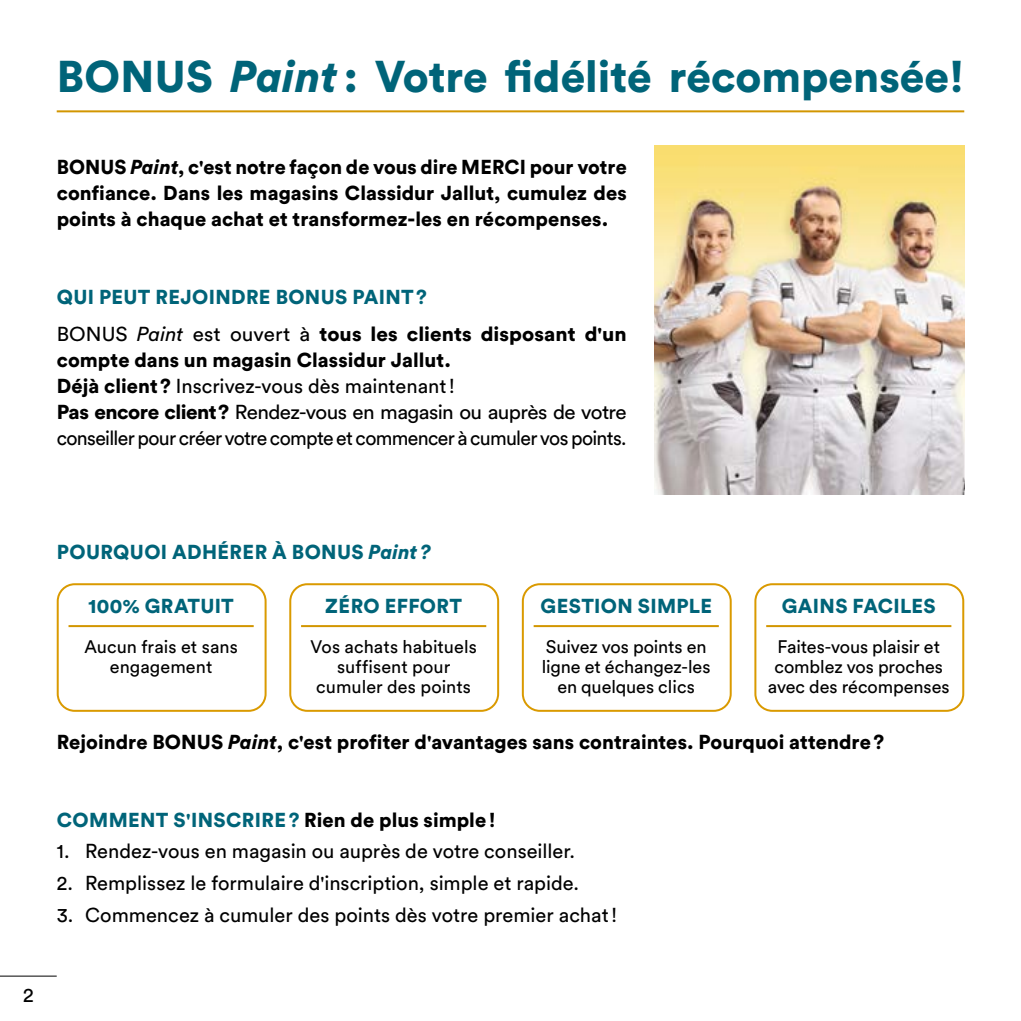
<style>
.page{position:relative;width:1021px;height:1021px;background:#fff}
.page>*{position:absolute;margin:0;border:0;box-sizing:border-box;transform-origin:0 0}
.t1{font:900 44px "Circular Std";color:#006479}
.t2{font:900 20px/26px "Circular Std";letter-spacing:.005em;color:#000;text-align:justify}
.t3{font:20px/26px "Circular Std";letter-spacing:-.03em;color:#000}
.t4{font:900 20px/37.4px "Circular Std";letter-spacing:.015em;color:#006479}
.t5{font:20px "Circular Std";letter-spacing:-.005em;color:#000}
.t6{font:18px/20px "Circular Std";color:#000;text-align:center}
.s1{font-style:italic}
.s2{font-weight:400;color:#000}
.s3{font-weight:400;font-style:italic;color:#000}
.s4{color:#000}
.s5{font-weight:900}
</style>
<div class="page">
<hr style="left:68px;top:625px;width:186px;height:2px;background:#d29600">
<div style="left:57px;top:583px;width:209px;height:128px;border:2px solid #da9a00;border-radius:17px"></div>
<hr style="left:301px;top:625px;width:185px;height:2px;background:#d29600">
<div style="left:289px;top:583px;width:210px;height:128px;border:2px solid #da9a00;border-radius:17px"></div>
<hr style="left:533px;top:625px;width:185px;height:2px;background:#d29600">
<div style="left:522px;top:583px;width:209px;height:128px;border:2px solid #da9a00;border-radius:17px"></div>
<hr style="left:766px;top:625px;width:185px;height:2px;background:#d29600">
<div style="left:754px;top:583px;width:210px;height:128px;border:2px solid #da9a00;border-radius:17px"></div>
<hr style="left:57px;top:110px;width:907px;height:2px;background:#d29600">
<img style="left:654px;top:146px;width:310px;height:348px">
<hr style="left:0;top:975px;width:57px;height:1px;background:#000">
<h1 class="t1" style="left:57px;top:48px;width:908px">BONUS <span class="s1">Paint</span>: Votre fidélité récompensée!</h1>
<p class="t2" style="left:57px;top:153px;width:571px">BONUS <span class="s1">Paint</span>, c'est notre façon de vous dire MERCI pour votre confiance. Dans les magasins Classidur Jallut, cumulez des points à chaque achat et transformez-les en récompenses.</p>
<p class="t4" style="left:57px;top:277px;width:571px">QUI PEUT REJOINDRE BONUS PAINT?<br><span class="s2">BONUS</span> <span class="s3">Paint</span> <span class="s2">est ouvert à</span> <span class="s4">tous les clients disposant d'un</span></p>
<p class="t3" style="left:57px;top:347px;width:571px"><span class="s5">compte dans un magasin Classidur Jallut.<br>Déjà client?</span> Inscrivez-vous dès maintenant!<br><span class="s5">Pas encore client?</span> Rendez-vous en magasin ou auprès de votre conseiller pour créer votre compte et commencer à cumuler vos points.</p>
<p class="t4" style="left:57px;top:533px;width:375px">POURQUOI ADHÉRER À BONUS <span class="s1">Paint?</span></p>
<p class="t4" style="left:88px;top:586px;width:147px">100% GRATUIT</p>
<p class="t6" style="left:84px;top:636px;width:155px">Aucun frais et sans engagement</p>
<p class="t4" style="left:325px;top:586px;width:138px">ZÉRO EFFORT</p>
<p class="t6" style="left:310px;top:636px;width:168px">Vos achats habituels suffisent pour cumuler des points</p>
<p class="t4" style="left:540px;top:586px;width:173px">GESTION SIMPLE</p>
<p class="t6" style="left:542px;top:636px;width:170px">Suivez vos points en ligne et échangez-les en quelques clics</p>
<p class="t4" style="left:781px;top:586px;width:155px">GAINS FACILES</p>
<p class="t6" style="left:768px;top:636px;width:183px">Faites-vous plaisir et comblez vos proches avec des récompenses</p>
<p class="t2" style="left:57px;top:728px;width:829px">Rejoindre BONUS <span class="s1">Paint</span>, c'est profiter d'avantages sans contraintes. Pourquoi attendre?</p>
<p class="t4" style="left:57px;top:800px;width:440px">COMMENT S'INSCRIRE? <span class="s4">Rien de plus simple!</span></p>
<p class="t5" style="left:57px;top:839px;width:520px">1. Rendez-vous en magasin ou auprès de votre conseiller.</p>
<p class="t5" style="left:57px;top:870px;width:524px">2. Remplissez le formulaire d'inscription, simple et rapide.</p>
<p class="t5" style="left:57px;top:902px;width:562px">3. Commencez à cumuler des points dès votre premier achat!</p>
<p class="t5" style="left:23px;top:982px;width:12px">2</p>
</div>
